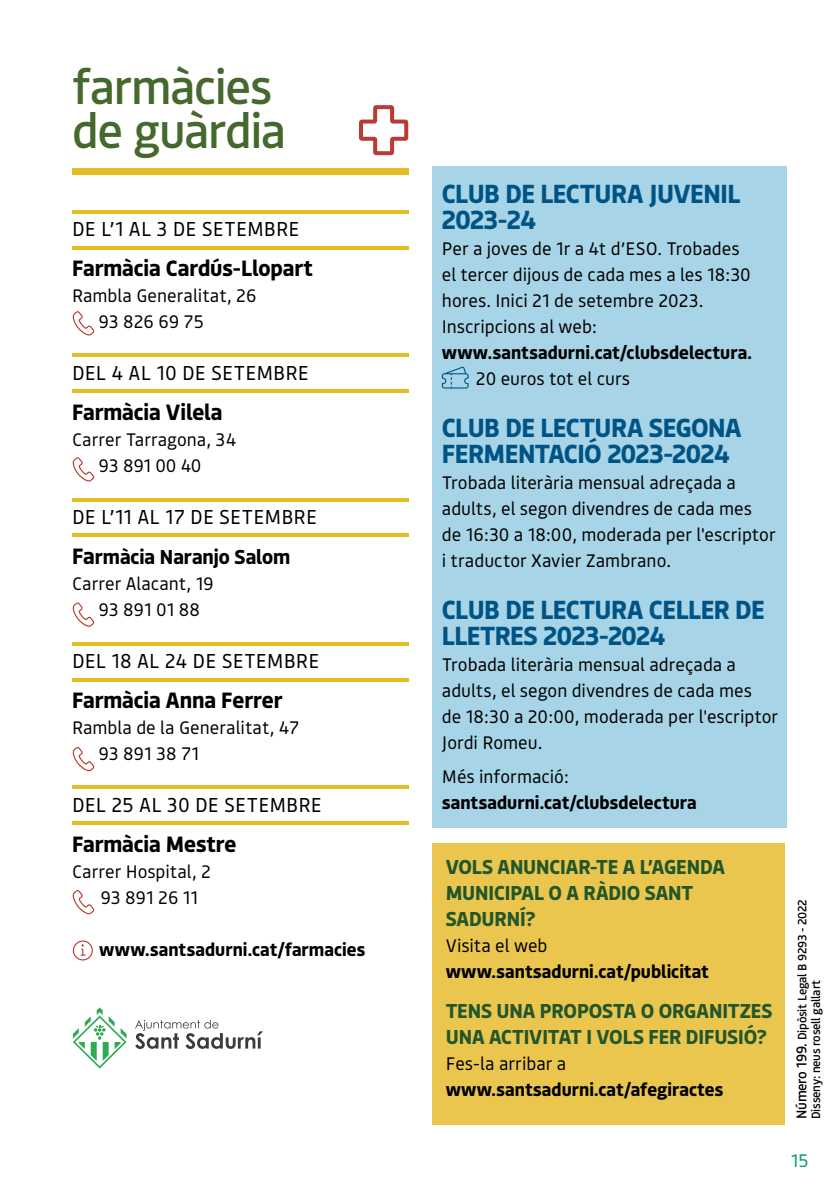
<style>
.page{position:relative;width:840px;height:1191px;background:#fff}
.page>*{position:absolute;margin:0;border:0;box-sizing:border-box;transform-origin:0 0}
.t1{font:500 48px/44px "Bould";letter-spacing:-.03em;color:#45682d}
.t2{font:700 26px/26px "Bould";letter-spacing:-.02em;color:#005485}
.t3{font:700 22px "Bould";letter-spacing:-.005em;color:#000}
.t4{font:20px/40px "Bould";letter-spacing:.005em;color:#000}
.t5{font:700 20px/26px "Bould";letter-spacing:-.005em;color:#235628}
.t6{font:18px/26px "Bould";color:#000}
.t7{font:700 18px "Bould";color:#000}
.t8{font:18px "Bould";color:#009f69}
.t9{font:500 12px/13.8px "Bould";letter-spacing:-.02em;color:#000}
.s1{font-weight:700;font-size:22px}
.s2{font-weight:700}
.s3{font-size:14px}
</style>
<div class="page">
<svg style="left:359px;top:105px;width:50px;height:51px"></svg>
<hr style="left:72px;top:246px;width:336px;height:4px;background:#e6bc25">
<hr style="left:72px;top:210px;width:336px;height:4px;background:#e6bc25">
<hr style="left:72px;top:389px;width:336px;height:4px;background:#e6bc25">
<hr style="left:72px;top:353px;width:336px;height:4px;background:#e6bc25">
<hr style="left:72px;top:533px;width:336px;height:4px;background:#e6bc25">
<hr style="left:72px;top:498px;width:336px;height:3px;background:#e6bc25">
<hr style="left:72px;top:678px;width:336px;height:4px;background:#e6bc25">
<hr style="left:72px;top:642px;width:336px;height:4px;background:#e6bc25">
<hr style="left:72px;top:821px;width:336px;height:4px;background:#e6bc25">
<hr style="left:72px;top:785px;width:336px;height:4px;background:#e6bc25">
<div style="left:73px;top:940px;width:20px;height:20px;border:1px solid #b93b34;border-radius:50%"></div>
<svg style="left:80px;top:944px;width:5px;height:12px"></svg>
<svg style="left:73px;top:311px;width:21px;height:24px"></svg>
<svg style="left:73px;top:457px;width:21px;height:24px"></svg>
<svg style="left:73px;top:602px;width:21px;height:25px"></svg>
<svg style="left:73px;top:747px;width:21px;height:24px"></svg>
<svg style="left:73px;top:890px;width:21px;height:24px"></svg>
<div style="left:72px;top:168px;width:336px;height:7px;background:#e6bc25"></div>
<svg style="left:73px;top:1007px;width:53px;height:61px"></svg>
<svg style="left:135px;top:1020px;width:128px;height:29px"></svg>
<div style="left:432px;top:167px;width:354px;height:661px;background:#a7d4e6"></div>
<div style="left:432px;top:842px;width:352px;height:282px;background:#eac64f"></div>
<svg style="left:441px;top:366px;width:27px;height:22px"></svg>
<h1 class="t1" style="left:72px;top:62px;width:215px">farmàcies de guàrdia</h1>
<p class="t4" style="left:72px;top:208px;width:229px">DE L’1 AL 3 DE SETEMBRE</p>
<p class="t3" style="left:72px;top:253px;width:242px">Farmàcia Cardús-Llopart</p>
<p class="t6" style="left:99px;top:282px;width:159px;text-indent:-27px">Rambla Generalitat, 26<br>93 826 69 75</p>
<p class="t4" style="left:72px;top:352px;width:238px">DEL 4 AL 10 DE SETEMBRE</p>
<p class="t3" style="left:72px;top:397px;width:152px">Farmàcia Vilela</p>
<p class="t6" style="left:72px;top:426px;width:166px;text-align:center">Carrer Tarragona, 34<br>93 891 00 40</p>
<p class="t4" style="left:72px;top:496px;width:246px">DE L’11 AL 17 DE SETEMBRE<br><span class="s1">Fa</span><span class="s2">rmàcia Naranjo Salom</span></p>
<p class="t6" style="left:99px;top:570px;width:117px;text-indent:-27px">Carrer Alacant, 19<br>93 891 01 88</p>
<p class="t4" style="left:72px;top:640px;width:249px">DEL 18 AL 24 DE SETEMBRE</p>
<p class="t3" style="left:72px;top:685px;width:212px">Farmàcia Anna Ferrer</p>
<p class="t6" style="left:99px;top:714px;width:202px;text-indent:-27px">Rambla de la Generalitat, 47<br>93 891 38 71</p>
<p class="t4" style="left:72px;top:784px;width:251px">DEL 25 AL 30 DE SETEMBRE</p>
<p class="t3" style="left:72px;top:829px;width:166px">Farmàcia Mestre</p>
<p class="t6" style="left:101px;top:858px;width:112px;text-indent:-29px">Carrer Hospital, 2<br>93 891 26 11</p>
<p class="t7" style="left:99px;top:937px;width:267px">www.santsadurni.cat/farmacies</p>
<h2 class="t2" style="left:441px;top:179px;width:300px">CLUB DE LECTURA JUVENIL<br>2023-24</h2>
<p class="t6" style="left:441px;top:234px;width:310px">Per a joves de 1r a 4t d’ESO. Trobades el tercer dijous de cada mes a les 18:30 hores. Inici 21 de setembre 2023.<br>Inscripcions al web:</p>
<p class="t7" style="left:441px;top:339px;width:311px">www.santsadurni.cat/clubsdelectura.</p>
<p class="t6" style="left:475px;top:364px;width:155px">20 euros tot el curs</p>
<h2 class="t2" style="left:441px;top:413px;width:301px">CLUB DE LECTURA SEGONA<br>FERMENTACIÓ 2023-2024</h2>
<p class="t6" style="left:441px;top:468px;width:335px">Trobada literària mensual adreçada a adults, el segon divendres de cada mes de 16:30 a 18:00, moderada per l'escriptor i traductor Xavier Zambrano.</p>
<h2 class="t2" style="left:441px;top:595px;width:324px">CLUB DE LECTURA CELLER DE<br>LLETRES 2023-2024</h2>
<p class="t6" style="left:441px;top:650px;width:337px">Trobada literària mensual adreçada a adults, el segon divendres de cada mes<br>de 18:30 a 20:00, moderada per l'escriptor<br>Jordi Romeu.</p>
<p class="t6" style="left:441px;top:762px;width:128px">Més informació:</p>
<p class="t7" style="left:441px;top:789px;width:256px">santsadurni.cat/clubsdelectura</p>
<p class="t5" style="left:445px;top:853px;width:280px">VOLS ANUNCIAR-TE A L’AGENDA<br>MUNICIPAL O A RÀDIO SANT<br>SADURNÍ?</p>
<p class="t6" style="left:445px;top:932px;width:103px">Visita el web</p>
<p class="t7" style="left:445px;top:959px;width:265px">www.santsadurni.cat/publicitat</p>
<p class="t5" style="left:445px;top:997px;width:328px">TENS UNA PROPOSTA O ORGANITZES<br>UNA ACTIVITAT I VOLS FER DIFUSIÓ?</p>
<p class="t6" style="left:445px;top:1050px;width:122px">Fes-la arribar a</p>
<p class="t7" style="left:445px;top:1077px;width:279px">www.santsadurni.cat/afegiractes</p>
<p class="t9" style="left:794px;top:1119px;width:221px;rotate:-90deg"><span class="s3">Número 199.</span> Dipòsit Legal B 9293 - 2022<br>Disseny: neus rosell gallart</p>
<p class="t8" style="left:790px;top:1148px;width:19px">15</p>
</div>
